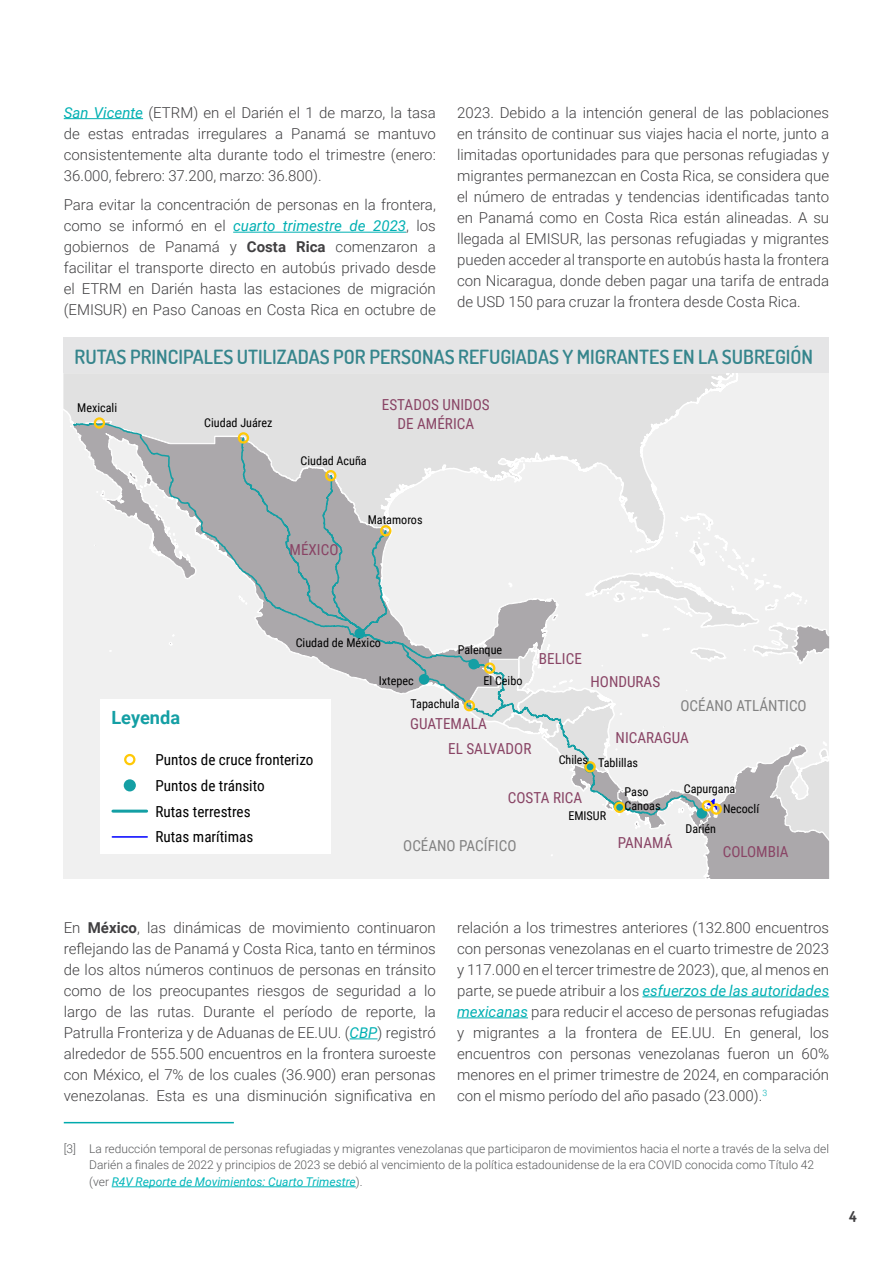
<style>
.page{position:relative;width:893px;height:1263px;background:#fff}
.page>*{position:absolute;margin:0;border:0;box-sizing:border-box;transform-origin:0 0}
.t1{font:600 19.5px "Dosis";color:#35858c}
.t2{font:700 18.15px "Roboto";color:#149fa4}
.t3{font:15.15px/18.3px "Roboto Condensed";color:#894465;text-align:center}
.t4{font:15.15px "Roboto Condensed";color:#000}
.t5{font:15.15px "Roboto Condensed";color:#828282}
.t6{font:300 15px/21px "Roboto";color:#414042;text-align:justify}
.t7{font:700 15px "Dosis";color:#414042}
.t8{font:12.15px/23px "Roboto Condensed";color:#000}
.t9{font:300 12px/16.5px "Roboto";color:#58595b}
.s1{font-weight:400;font-style:italic;color:#00b0b3}
.s2{font-weight:700}
.s3{font-weight:400;font-style:italic;color:#00b6ba}
</style>
<div class="page">
<hr style="left:64px;top:118px;width:79px;height:1px;background:#00b0b3">
<hr style="left:233px;top:232px;width:173px;height:1px;background:#00b0b3">
<div style="left:64px;top:337px;width:765px;height:37px;background:#e5e5e6"></div>
<div style="left:64px;top:373px;width:765px;height:506px;background:#f0f0f0"></div>
<div style="left:64px;top:373px;width:674px;height:48px;background:#e1e1e1"></div>
<svg style="left:73px;top:421px;width:595px;height:231px"></svg>
<svg style="left:240px;top:436px;width:589px;height:443px"></svg>
<div style="left:354px;top:628px;width:11px;height:11px;background:#149fa4;border-radius:50%"></div>
<div style="left:419px;top:674px;width:10px;height:11px;background:#149fa4;border-radius:50%"></div>
<div style="left:468px;top:659px;width:11px;height:10px;background:#149fa4;border-radius:50%"></div>
<div style="left:696px;top:808px;width:11px;height:11px;background:#149fa4;border-radius:50%"></div>
<svg style="left:613px;top:801px;width:11px;height:10px"></svg>
<svg style="left:584px;top:762px;width:11px;height:11px"></svg>
<div style="left:94px;top:417px;width:11px;height:12px;border:2px solid #ffc907;border-radius:50%"></div>
<div style="left:238px;top:432px;width:11px;height:12px;border:2px solid #ffc907;border-radius:50%"></div>
<div style="left:325px;top:470px;width:11px;height:11px;border:2px solid #ffc907;border-radius:50%"></div>
<div style="left:380px;top:525px;width:11px;height:11px;border:2px solid #ffc907;border-radius:50%"></div>
<div style="left:464px;top:700px;width:11px;height:11px;border:2px solid #ffc907;border-radius:50%"></div>
<div style="left:484px;top:662px;width:11px;height:12px;border:2px solid #ffc907;border-radius:50%"></div>
<div style="left:584px;top:761px;width:12px;height:11px;border:2px solid #ffc907;border-radius:50%"></div>
<div style="left:614px;top:802px;width:11px;height:11px;border:2px solid #ffc907;border-radius:50%"></div>
<div style="left:711px;top:803px;width:11px;height:12px;border:2px solid #ffc907;border-radius:50%"></div>
<div style="left:702px;top:800px;width:11px;height:11px;border:2px solid #ffc907;border-radius:50%"></div>
<div style="left:100px;top:699px;width:231px;height:154px;background:#fff"></div>
<hr style="left:112px;top:836px;width:35px;height:2px;background:#00f">
<hr style="left:113px;top:810px;width:34px;height:3px;background:#149fa4">
<div style="left:124px;top:779px;width:12px;height:12px;background:#149fa4;border-radius:50%"></div>
<div style="left:124px;top:754px;width:11px;height:11px;border:2px solid #ffc907;border-radius:50%"></div>
<svg style="left:350px;top:1038px;width:27px;height:1px"></svg>
<hr style="left:642px;top:996px;width:187px;height:1px;background:#00b0b3">
<hr style="left:457px;top:1017px;width:71px;height:1px;background:#00b0b3">
<hr style="left:64px;top:1122px;width:170px;height:1px;background:#00aaad">
<hr style="left:112px;top:1186px;width:244px;height:1px;background:#00b6ba">
<p class="t6" style="left:64px;top:101px;width:374px"><span class="s1">San Vicente</span> (ETRM) en el Darién el 1 de marzo, la tasa de estas entradas irregulares a Panamá se mantuvo consistentemente alta durante todo el trimestre (enero:<br>36.000, febrero: 37.200, marzo: 36.800).</p>
<p class="t6" style="left:64px;top:194px;width:374px">Para evitar la concentración de personas en la frontera, como se informó en el <span class="s1">cuarto trimestre de 2023</span>, los gobiernos de Panamá y <span class="s2">Costa Rica</span> comenzaron a facilitar el transporte directo en autobús privado desde el ETRM en Darién hasta las estaciones de migración (EMISUR) en Paso Canoas en Costa Rica en octubre de</p>
<p class="t6" style="left:457px;top:101px;width:374px">2023. Debido a la intención general de las poblaciones en tránsito de continuar sus viajes hacia el norte, junto a limitadas oportunidades para que personas refugiadas y migrantes permanezcan en Costa Rica, se considera que el número de entradas y tendencias identificadas tanto en Panamá como en Costa Rica están alineadas. A su llegada al EMISUR, las personas refugiadas y migrantes pueden acceder al transporte en autobús hasta la frontera con Nicaragua, donde deben pagar una tarifa de entrada de USD 150 para cruzar la frontera desde Costa Rica.</p>
<h1 class="t1" style="left:74px;top:344px;width:740px">RUTAS PRINCIPALES UTILIZADAS POR PERSONAS REFUGIADAS Y MIGRANTES EN LA SUBREGIÓN</h1>
<p class="t8" style="left:77px;top:396px;width:41px">Mexicali</p>
<p class="t8" style="left:204px;top:411px;width:70px">Ciudad Juárez</p>
<p class="t8" style="left:300px;top:449px;width:68px">Ciudad Acuña</p>
<p class="t3" style="left:382px;top:395px;width:109px">ESTADOS UNIDOS<br>DE AMÉRICA</p>
<p class="t3" style="left:290px;top:539px;width:50px">MÉXICO</p>
<p class="t8" style="left:368px;top:508px;width:56px">Matamoros</p>
<p class="t2" style="left:111px;top:704px;width:70px">Leyenda</p>
<p class="t8" style="left:296px;top:631px;width:87px">Ciudad de México</p>
<p class="t8" style="left:411px;top:669px;width:51px;text-indent:-32px">Ixtepec<br>Tapachula</p>
<p class="t8" style="left:458px;top:637px;width:46px">Palenque</p>
<p class="t8" style="left:483px;top:668px;width:40px">El Ceibo</p>
<p class="t3" style="left:410px;top:714px;width:78px">GUATEMALA</p>
<p class="t3" style="left:539px;top:649px;width:44px">BELICE</p>
<p class="t3" style="left:590px;top:672px;width:71px">HONDURAS</p>
<p class="t5" style="left:680px;top:695px;width:128px">OCÉANO ATLÁNTICO</p>
<p class="t4" style="left:155px;top:749px;width:160px">Puntos de cruce fronterizo</p>
<p class="t4" style="left:155px;top:775px;width:111px">Puntos de tránsito</p>
<p class="t4" style="left:155px;top:800px;width:97px">Rutas terrestres</p>
<p class="t3" style="left:616px;top:728px;width:75px">NICARAGUA</p>
<p class="t3" style="left:448px;top:739px;width:85px">EL SALVADOR</p>
<p class="t8" style="left:559px;top:748px;width:31px">Chiles</p>
<p class="t8" style="left:598px;top:750px;width:41px">Tablillas</p>
<p class="t8" style="left:625px;top:783px;width:37px;line-height:14.5px">Paso<br>Canoas</p>
<p class="t8" style="left:684px;top:776px;width:53px">Capurgana</p>
<p class="t3" style="left:508px;top:788px;width:76px">COSTA RICA</p>
<p class="t8" style="left:723px;top:797px;width:38px">Necoclí</p>
<p class="t8" style="left:568px;top:804px;width:39px">EMISUR</p>
<p class="t4" style="left:155px;top:826px;width:99px">Rutas marítimas</p>
<p class="t5" style="left:403px;top:835px;width:115px">OCÉANO PACÍFICO</p>
<p class="t3" style="left:618px;top:832px;width:56px">PANAMÁ</p>
<p class="t8" style="left:685px;top:816px;width:32px">Darién</p>
<p class="t3" style="left:723px;top:842px;width:67px">COLOMBIA</p>
<p class="t6" style="left:64px;top:916px;width:374px">En <span class="s2">México</span>, las dinámicas de movimiento continuaron reflejando las de Panamá y Costa Rica, tanto en términos de los altos números continuos de personas en tránsito como de los preocupantes riesgos de seguridad a lo largo de las rutas. Durante el período de reporte, la Patrulla Fronteriza y de Aduanas de EE.UU. (<span class="s1">CBP</span>) registró alrededor de 555.500 encuentros en la frontera suroeste con México, el 7% de los cuales (36.900) eran personas venezolanas. Esta es una disminución significativa en</p>
<p class="t6" style="left:457px;top:916px;width:374px">relación a los trimestres anteriores (132.800 encuentros con personas venezolanas en el cuarto trimestre de 2023 y 117.000 en el tercer trimestre de 2023), que, al menos en parte, se puede atribuir a los <span class="s1">esfuerzos de las autoridades mexicanas</span> para reducir el acceso de personas refugiadas y migrantes a la frontera de EE.UU. En general, los encuentros con personas venezolanas fueron un 60% menores en el primer trimestre de 2024, en comparación con el mismo período del año pasado (23.000).<sup>3</sup></p>
<p class="t9" style="left:89px;top:1140px;width:741px;text-indent:-26px">[3] La reducción temporal de personas refugiadas y migrantes venezolanas que participaron de movimientos hacia el norte a través de la selva del<br>Darién a finales de 2022 y principios de 2023 se debió al vencimiento de la política estadounidense de la era COVID conocida como Título 42 (ver <span class="s3">R4V Reporte de Movimientos: Cuarto Trimestre</span>).</p>
<p class="t7" style="left:849px;top:1207px;width:9px">4</p>
</div>
